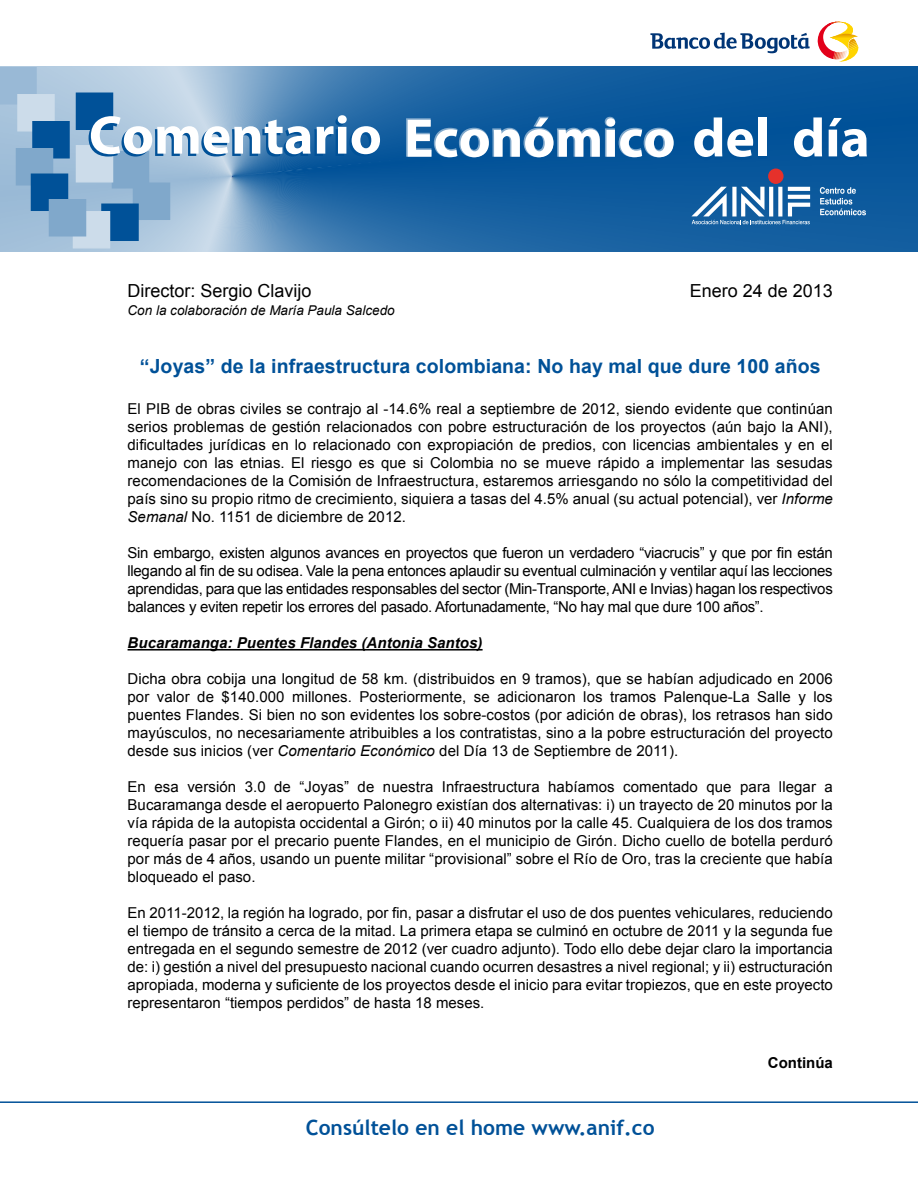
<style>
.page{position:relative;width:918px;height:1188px;background:#fff}
.page>*{position:absolute;margin:0;border:0;box-sizing:border-box;transform-origin:0 0}
.t1{font:700 21px "Trebuchet MS";color:#005198}
.t2{font:700 19.5px "Arial";letter-spacing:.005em;color:#005198}
.t3{font:18px "Arial";color:#000}
.t4{font:15px/18px "Arial";letter-spacing:.005em;color:#000;text-align:justify}
.t5{font:italic 700 15px "Arial";letter-spacing:.005em;color:#000}
.t6{font:700 15px "Arial";color:#000}
.t7{font:italic 13.5px "Arial";color:#000}
.s1{font-style:italic}
</style>
<div class="page">
<hr style="left:0;top:1101px;width:918px;height:2px;background:#005198">
<svg style="left:0;top:22px;width:918px;height:229px"></svg>
<hr style="left:128px;top:649px;width:355px;height:2px;background:#000">
<p class="t3" style="left:128px;top:279px;width:186px">Director: Sergio Clavijo</p>
<p class="t7" style="left:128px;top:301px;width:269px">Con la colaboración de María Paula Salcedo</p>
<p class="t3" style="left:690px;top:279px;width:145px">Enero 24 de 2013</p>
<h2 class="t2" style="left:140px;top:353px;width:682px">“Joyas” de la infraestructura colombiana: No hay mal que dure 100 años</h2>
<p class="t4" style="left:128px;top:400px;width:707px">El PIB de obras civiles se contrajo al -14.6% real a septiembre de 2012, siendo evidente que continúan serios problemas de gestión relacionados con pobre estructuración de los proyectos (aún bajo la ANI), dificultades jurídicas en lo relacionado con expropiación de predios, con licencias ambientales y en el manejo con las etnias. El riesgo es que si Colombia no se mueve rápido a implementar las sesudas recomendaciones de la Comisión de Infraestructura, estaremos arriesgando no sólo la competitividad del país sino su propio ritmo de crecimiento, siquiera a tasas del 4.5% anual (su actual potencial), ver <span class="s1">Informe Semanal</span> No. 1151 de diciembre de 2012.</p>
<p class="t4" style="left:128px;top:544px;width:707px">Sin embargo, existen algunos avances en proyectos que fueron un verdadero “viacrucis” y que por fin están llegando al fin de su odisea. Vale la pena entonces aplaudir su eventual culminación y ventilar aquí las lecciones aprendidas, para que las entidades responsables del sector (Min-Transporte, ANI e Invias) hagan los respectivos balances y eviten repetir los errores del pasado. Afortunadamente, “No hay mal que dure 100 años”.</p>
<p class="t5" style="left:128px;top:633px;width:357px">Bucaramanga: Puentes Flandes (Antonia Santos)</p>
<p class="t4" style="left:128px;top:670px;width:707px">Dicha obra cobija una longitud de 58 km. (distribuidos en 9 tramos), que se habían adjudicado en 2006 por valor de $140.000 millones. Posteriormente, se adicionaron los tramos Palenque-La Salle y los puentes Flandes. Si bien no son evidentes los sobre-costos (por adición de obras), los retrasos han sido mayúsculos, no necesariamente atribuibles a los contratistas, sino a la pobre estructuración del proyecto desde sus inicios (ver <span class="s1">Comentario Económico</span> del Día 13 de Septiembre de 2011).</p>
<p class="t4" style="left:128px;top:778px;width:707px">En esa versión 3.0 de “Joyas” de nuestra Infraestructura habíamos comentado que para llegar a Bucaramanga desde el aeropuerto Palonegro existían dos alternativas: i) un trayecto de 20 minutos por la vía rápida de la autopista occidental a Girón; o ii) 40 minutos por la calle 45. Cualquiera de los dos tramos requería pasar por el precario puente Flandes, en el municipio de Girón. Dicho cuello de botella perduró por más de 4 años, usando un puente militar “provisional” sobre el Río de Oro, tras la creciente que había bloqueado el paso.</p>
<p class="t4" style="left:128px;top:904px;width:707px">En 2011-2012, la región ha logrado, por fin, pasar a disfrutar el uso de dos puentes vehiculares, reduciendo el tiempo de tránsito a cerca de la mitad. La primera etapa se culminó en octubre de 2011 y la segunda fue entregada en el segundo semestre de 2012 (ver cuadro adjunto). Todo ello debe dejar claro la importancia de: i) gestión a nivel del presupuesto nacional cuando ocurren desastres a nivel regional; y ii) estructuración apropiada, moderna y suficiente de los proyectos desde el inicio para evitar tropiezos, que en este proyecto representaron “tiempos perdidos” de hasta 18 meses.</p>
<h1 class="t1" style="left:306px;top:1114px;width:350px">Consúltelo en el home www.anif.co</h1>
<p class="t6" style="left:768px;top:1053px;width:66px">Continúa</p>
</div>
